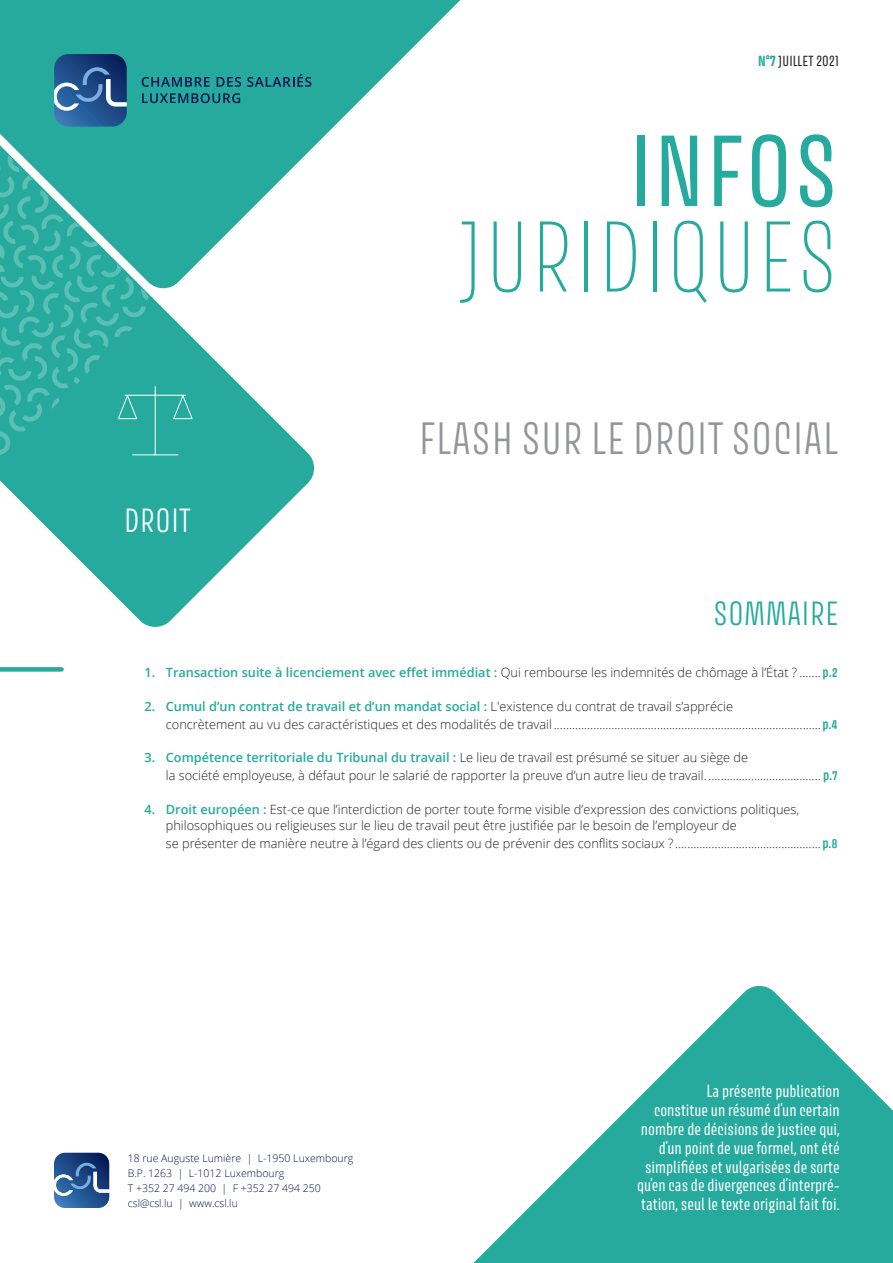
<style>
.page{position:relative;width:893px;height:1263px;background:#fff}
.page>*{position:absolute;margin:0;border:0;box-sizing:border-box;transform-origin:0 0}
.Style_de_paragraphe{font:100 90px/85.5px "Avory I Latn";letter-spacing:.02em;color:#25aa9d;text-align:right}
.Style_de_paragraphe-2{font:300 40.5px "Avory I Latn";letter-spacing:.02em;color:#939598}
.Title_Sommaire{font:300 30px "Avory I Latn";letter-spacing:.02em;color:#25aa9d}
.Style_de_paragraphe-3{font:300 30px "Avory I Latn";letter-spacing:.02em;color:#fff}
.Style_texte_balnc_su{font:15.75px/18.9px "Avory I Latn";color:#fff;text-align:right}
.t1{font:13.05px "Avory I Latn";letter-spacing:.01em;color:#231f20}
.t2{font:300 12.75px/18px "Open Sans";color:#231f20}
.t3{font:600 12.75px "Open Sans";color:#25aa9d}
.t4{font:300 10.5px "Open Sans";color:#001352}
.s1{font-weight:700;color:#25aa9d}
.s2{font-weight:400}
.s3{font-weight:300;color:#231f20}
.s4{font-family:"Avory I Latn";font-size:13.5px}
.s5{font-weight:600;color:#25aa9d}
.s6{font-family:"Avory I Latn";font-weight:600;font-size:13.5px;color:#25aa9d}
</style>
<div class="page">
<svg style="left:0;top:294px;width:314px;height:333px;fill:#25aa9d"></svg>
<svg style="left:54px;top:290px;width:95px;height:171px;background:#2bac9f"></svg>
<svg style="left:0;top:290px;width:54px;height:171px;background:#30aea2"></svg>
<svg style="left:0;top:0;width:461px;height:290px;fill:#25aa9d"></svg>
<div style="left:0;top:667px;width:62px;height:5px;background:#25aa9d"></div>
<svg style="left:54px;top:54px;width:73px;height:73px;background:#336195"></svg>
<svg style="left:142px;top:77px;width:68px;height:10px"></svg>
<svg style="left:217px;top:77px;width:24px;height:10px"></svg>
<svg style="left:247px;top:74px;width:64px;height:13px"></svg>
<svg style="left:142px;top:93px;width:98px;height:10px"></svg>
<svg style="left:117px;top:386px;width:76px;height:70px;background:#31aea2"></svg>
<svg style="left:473px;top:985px;width:420px;height:278px;fill:#25aa9d"></svg>
<svg style="left:54px;top:1153px;width:55px;height:55px;background:#3d6499"></svg>
<p class="t1" style="left:758px;top:53px;width:82px"><span class="s1">N°7</span> JUILLET 2021</p>
<p class="Style_de_paragraphe" style="left:460px;top:130px;width:380px"><span class="s2">INFOS<br></span>JURIDIQUES</p>
<p class="Style_de_paragraphe-3" style="left:124px;top:502px;width:68px">DROIT</p>
<p class="Style_de_paragraphe-2" style="left:419px;top:413px;width:421px">FLASH SUR LE DROIT SOCIAL</p>
<p class="Title_Sommaire" style="left:713px;top:595px;width:127px">SOMMAIRE</p>
<p class="t3" style="left:145px;top:664px;width:695px">1. Transaction suite à licenciement avec effet immédiat : <span class="s3">Qui rembourse les indemnités de chômage à l’État ? .......</span> <span class="s4">p.2</span></p>
<p class="t2" style="left:166px;top:697px;width:673px;text-indent:-21px"><span class="s5">2. Cumul d’un contrat de travail et d’un mandat social :</span> L'existence du contrat de travail s’apprécie<br>concrètement au vu des caractéristiques et des modalités de travail ........................................................................................ <span class="s6">p.4</span></p>
<p class="t2" style="left:166px;top:748px;width:673px;text-indent:-21px"><span class="s5">3. Compétence territoriale du Tribunal du travail :</span> Le lieu de travail est présumé se situer au siège de<br>la société employeuse, à défaut pour le salarié de rapporter la preuve d’un autre lieu de travail. ..................................... <span class="s6">p.7</span></p>
<p class="t2" style="left:166px;top:800px;width:635px;line-height:16.5px;text-indent:-21px"><span class="s5">4. Droit européen :</span> Est-ce que l’interdiction de porter toute forme visible d’expression des convictions politiques, philosophiques ou religieuses sur le lieu de travail peut être justifiée par le besoin de l’employeur de</p>
<p class="t2" style="left:166px;top:834px;width:673px">se présenter de manière neutre à l’égard des clients ou de prévenir des conflits sociaux ? ................................................ <span class="s6">p.8</span></p>
<p class="t4" style="left:128px;top:1151px;width:227px">18 rue Auguste Lumière | L-1950 Luxembourg</p>
<p class="t4" style="left:128px;top:1166px;width:158px">B.P. 1263 | L-1012 Luxembourg</p>
<p class="t4" style="left:128px;top:1181px;width:195px">T +352 27 494 200 | F +352 27 494 250</p>
<p class="t4" style="left:128px;top:1196px;width:112px">csl@csl.lu | www.csl.lu</p>
<p class="Style_texte_balnc_su" style="left:637px;top:1081px;width:204px">La présente publication<br>constitue un résumé d’un certain nombre de décisions de justice qui, d’un point de vue formel, ont été simplifiées et vulgarisées de sorte qu’en cas de divergences d’interpré&shy;tation, seul le texte original fait foi.</p>
</div>
